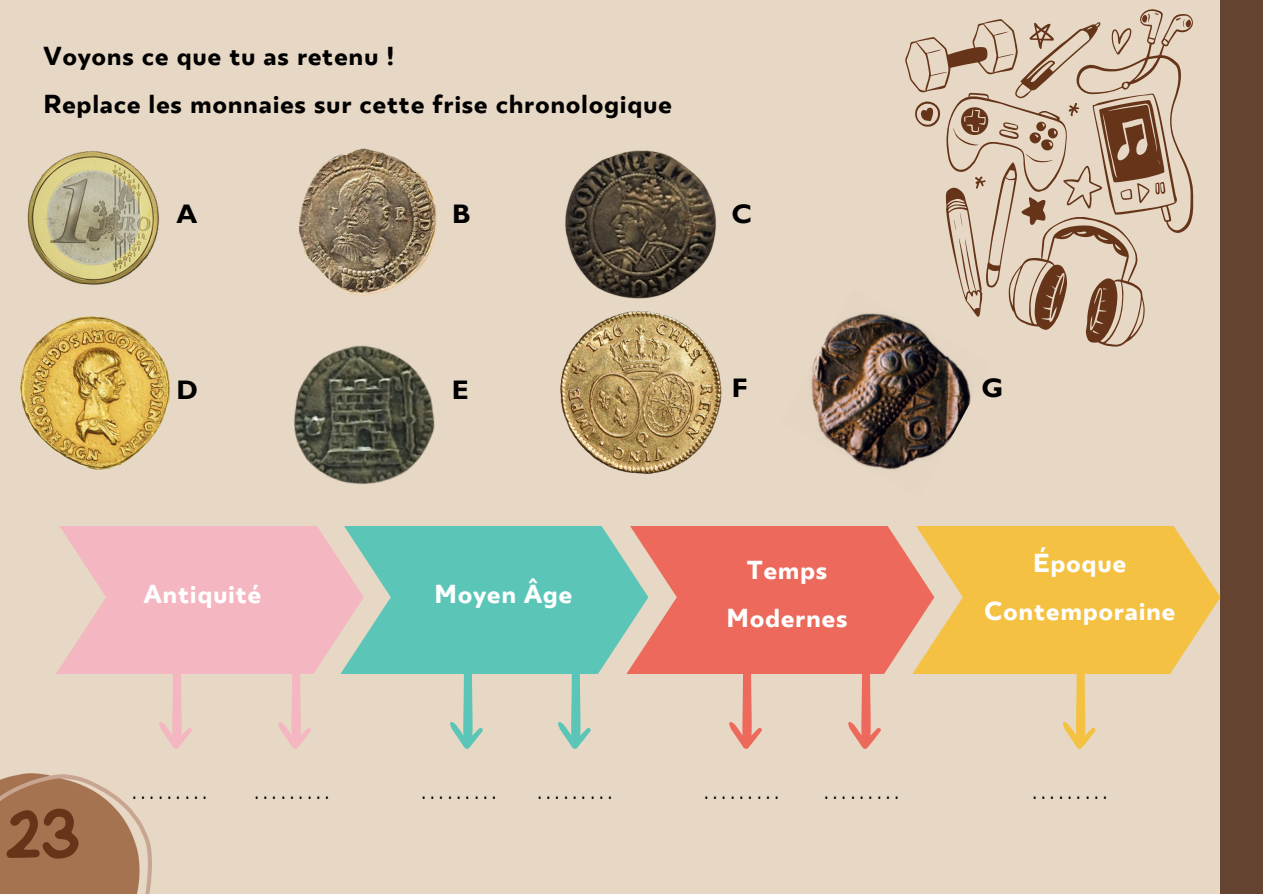
<style>
.page{position:relative;width:1263px;height:894px;background:#fff}
.page>*{position:absolute;margin:0;border:0;box-sizing:border-box;transform-origin:0 0}
.t1{font:74.25px "Handyman";color:#653419}
.t2{font:700 26.85px "Gill Sans MT Std";color:#000}
.t3{font:700 25.95px/48.6px "TT Smalls";letter-spacing:.025em;color:#000}
.t4{font:700 25.95px/48.6px "TT Smalls";letter-spacing:.025em;color:#fff;text-align:center}
.t5{font:300 25.95px "Gill Sans MT Std";color:#000}
</style>
<div class="page">
<div style="left:0;top:0;width:1263px;height:893px;background:#644331"></div>
<div style="left:0;top:0;width:1220px;height:893px;background:#e6d8c4"></div>
<svg style="left:905px;top:9px;width:288px;height:337px"></svg>
<img style="left:27px;top:151px;width:132px;height:134px">
<img style="left:811px;top:289px;width:180px;height:181px">
<img style="left:20px;top:316px;width:150px;height:153px">
<img style="left:294px;top:345px;width:141px;height:139px">
<img style="left:565px;top:150px;width:151px;height:149px">
<img style="left:298px;top:148px;width:139px;height:147px">
<svg style="left:57px;top:526px;width:271px;height:147px;background:#f2b9c0"></svg>
<div style="left:648px;top:526px;width:252px;height:147px;background:#ec695b"></div>
<svg style="left:900px;top:526px;width:320px;height:147px;fill:#f4c142"></svg>
<svg style="left:328px;top:526px;width:320px;height:147px;background:#78c6b8"></svg>
<svg style="left:159px;top:635px;width:34px;height:114px"></svg>
<svg style="left:278px;top:635px;width:34px;height:114px"></svg>
<svg style="left:450px;top:635px;width:34px;height:114px"></svg>
<svg style="left:558px;top:635px;width:34px;height:114px"></svg>
<svg style="left:848px;top:635px;width:34px;height:114px"></svg>
<svg style="left:1063px;top:635px;width:34px;height:114px"></svg>
<svg style="left:729px;top:635px;width:34px;height:114px"></svg>
<img style="left:0;top:773px;width:152px;height:120px">
<img style="left:560px;top:311px;width:162px;height:163px">
<p class="t3" style="left:44px;top:33px;width:630px">Voyons ce que tu as retenu !<br>Replace les monnaies sur cette frise chronologique</p>
<p class="t2" style="left:177px;top:204px;width:22px">A</p>
<p class="t2" style="left:452px;top:204px;width:20px">B</p>
<p class="t2" style="left:732px;top:204px;width:22px">C</p>
<p class="t2" style="left:177px;top:380px;width:23px">D</p>
<p class="t2" style="left:452px;top:380px;width:19px">E</p>
<p class="t2" style="left:732px;top:379px;width:18px">F</p>
<p class="t2" style="left:982px;top:379px;width:23px">G</p>
<p class="t4" style="left:144px;top:571px;width:119px">Antiquité</p>
<p class="t4" style="left:435px;top:571px;width:139px">Moyen Âge</p>
<p class="t4" style="left:727px;top:547px;width:123px">Temps<br>Modernes</p>
<h1 class="t4" style="left:984px;top:540px;width:193px">Époque<br>Contemporaine</h1>
<p class="t1" style="left:5px;top:797px;width:76px">23</p>
<h1 class="t5" style="left:130px;top:780px;width:80px">………</h1>
<h1 class="t5" style="left:253px;top:780px;width:80px">………</h1>
<h1 class="t5" style="left:419px;top:780px;width:80px">………</h1>
<p class="t5" style="left:535px;top:780px;width:80px">………</p>
<p class="t5" style="left:702px;top:780px;width:80px">………</p>
<p class="t5" style="left:822px;top:780px;width:80px">………</p>
<p class="t5" style="left:1030px;top:780px;width:80px">………</p>
</div>
